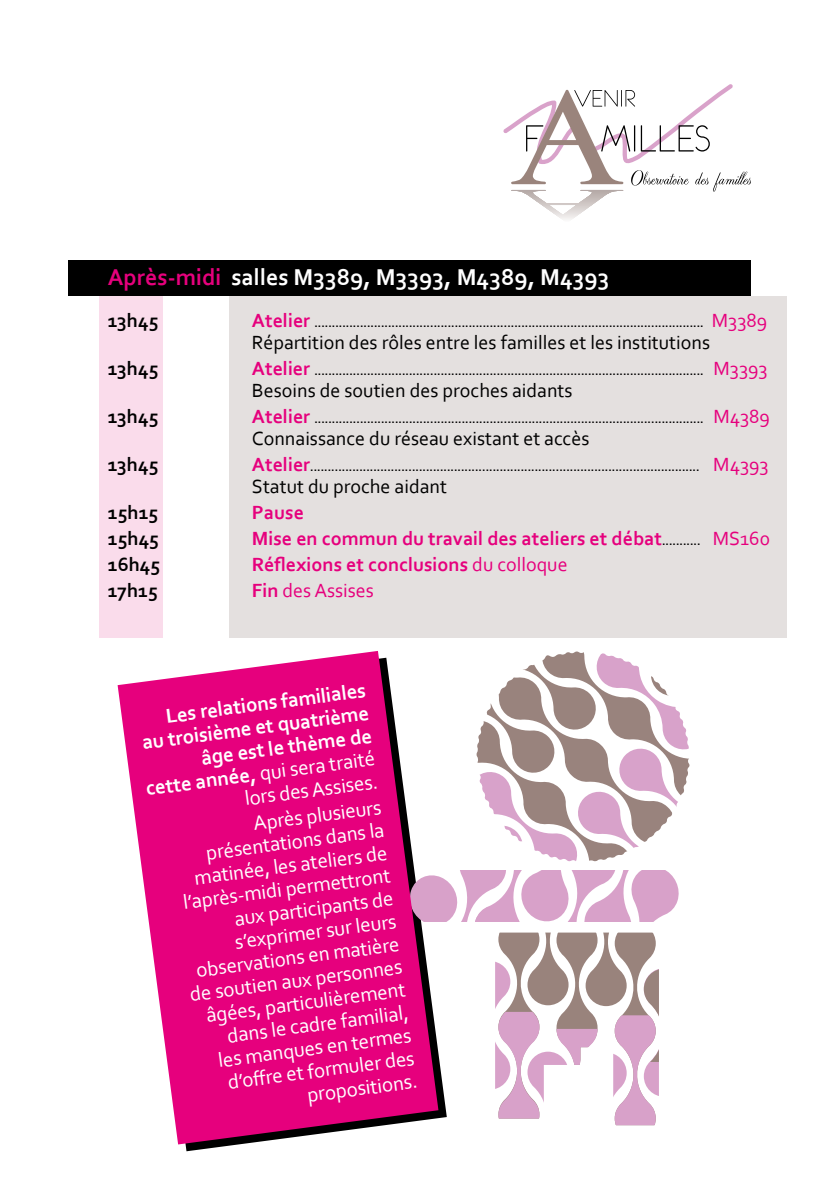
<style>
.page{position:relative;width:840px;height:1191px;background:#fff}
.page>*{position:absolute;margin:0;border:0;box-sizing:border-box;transform-origin:0 0}
.t1{font:700 24px "Corbel";color:#fff}
.t2{font:21px/23px "Corbel";color:#fff;text-align:right}
.t3{font:700 21px/23px "Corbel";color:#fff;text-align:right}
.t4{font:20px "Corbel";color:#000}
.t5{font:700 20px "Corbel";color:#e6007d}
.t6{font:700 20px "Corbel";color:#000}
.t7{font:20px "Corbel";color:#e6007d}
.t8{font:700 12px "Corbel";color:#000}
.s1{color:#e6007d}
.s2{font-size:20px;color:#e6007d}
.s3{font-weight:400;font-size:20px;color:#e6007d}
.s4{font-size:12px;color:#000}
.s5{font-weight:400}
.s6{font-weight:700}
</style>
<div class="page">
<div style="left:229px;top:296px;width:556px;height:342px;background:#e4e0df"></div>
<hr style="left:511px;top:221px;width:112px;height:1px;background:#f8f6f6">
<hr style="left:511px;top:220px;width:112px;height:1px;background:#f2efef">
<hr style="left:511px;top:219px;width:112px;height:1px;background:#ede9e9">
<hr style="left:511px;top:218px;width:112px;height:1px;background:#e7e2e1">
<hr style="left:511px;top:217px;width:112px;height:1px;background:#e1dcdb">
<hr style="left:511px;top:216px;width:112px;height:1px;background:#dcd6d4">
<hr style="left:511px;top:215px;width:112px;height:1px;background:#d7d0ce">
<hr style="left:511px;top:214px;width:112px;height:1px;background:#d1c9c7">
<hr style="left:511px;top:213px;width:112px;height:1px;background:#cdc4c1">
<hr style="left:511px;top:212px;width:112px;height:1px;background:#c8bebc">
<hr style="left:511px;top:211px;width:112px;height:1px;background:#c4b9b6">
<hr style="left:511px;top:210px;width:112px;height:1px;background:#beb2af">
<hr style="left:511px;top:209px;width:112px;height:1px;background:#b9adaa">
<hr style="left:511px;top:208px;width:112px;height:1px;background:#b5a8a4">
<hr style="left:511px;top:207px;width:112px;height:1px;background:#b0a29f">
<hr style="left:511px;top:206px;width:112px;height:1px;background:#ab9c98">
<hr style="left:511px;top:205px;width:112px;height:1px;background:#a79793">
<hr style="left:511px;top:204px;width:112px;height:1px;background:#a3928e">
<hr style="left:511px;top:203px;width:112px;height:1px;background:#9f8e89">
<hr style="left:511px;top:202px;width:112px;height:1px;background:#9a8783">
<hr style="left:511px;top:201px;width:112px;height:1px;background:#95837e">
<hr style="left:511px;top:200px;width:112px;height:1px;background:#917e79">
<hr style="left:511px;top:199px;width:112px;height:1px;background:#8e7a75">
<hr style="left:511px;top:198px;width:112px;height:1px;background:#88746f">
<hr style="left:511px;top:197px;width:112px;height:1px;background:#85706b">
<hr style="left:511px;top:196px;width:112px;height:1px;background:#816c67">
<hr style="left:511px;top:195px;width:112px;height:1px;background:#7d6862">
<hr style="left:511px;top:194px;width:112px;height:1px;background:#78635d">
<hr style="left:511px;top:193px;width:112px;height:1px;background:#755f59">
<hr style="left:511px;top:192px;width:112px;height:1px;background:#715b55">
<svg style="left:503px;top:84px;width:247px;height:108px"></svg>
<div style="left:99px;top:293px;width:64px;height:345px;background:#fadceb"></div>
<div style="left:69px;top:260px;width:681px;height:36px;background:#000"></div>
<svg style="left:495px;top:932px;width:163px;height:193px"></svg>
<svg style="left:438px;top:870px;width:241px;height:51px"></svg>
<svg style="left:476px;top:651px;width:148px;height:211px"></svg>
<svg style="left:117px;top:651px;width:321px;height:493px;fill:#e6007d"></svg>
<h1 class="t1" style="left:108px;top:262px;width:503px"><span class="s1">Après-midi</span> salles M3389, M3393, M4389, M4393</h1>
<h3 class="t6" style="left:108px;top:308px;width:52px">13h45</h3>
<p class="t8" style="left:252px;top:316px;width:516px"><span class="s2">Atelier</span> ............................................................................................................... <span class="s3">M3389</span></p>
<h3 class="t4" style="left:252px;top:330px;width:459px">Répartition des rôles entre les familles et les institutions</h3>
<h3 class="t6" style="left:108px;top:356px;width:52px">13h45</h3>
<p class="t8" style="left:252px;top:364px;width:517px"><span class="s2">Atelier</span> ............................................................................................................... <span class="s3">M3393</span></p>
<h3 class="t4" style="left:252px;top:378px;width:322px">Besoins de soutien des proches aidants</h3>
<h3 class="t6" style="left:108px;top:404px;width:52px">13h45</h3>
<p class="t8" style="left:252px;top:412px;width:519px"><span class="s2">Atelier</span> ............................................................................................................... <span class="s3">M4389</span></p>
<h3 class="t4" style="left:252px;top:426px;width:339px">Connaissance du réseau existant et accès</h3>
<h3 class="t6" style="left:108px;top:452px;width:52px">13h45</h3>
<p class="t8" style="left:252px;top:460px;width:518px"><span class="s2">Atelier</span>............................................................................................................... <span class="s3">M4393</span></p>
<h3 class="t4" style="left:252px;top:474px;width:196px">Statut du proche aidant</h3>
<h3 class="t6" style="left:108px;top:500px;width:52px">15h15</h3>
<h3 class="t5" style="left:252px;top:500px;width:53px">Pause</h3>
<h3 class="t6" style="left:108px;top:526px;width:53px">15h45</h3>
<h3 class="t5" style="left:252px;top:526px;width:519px">Mise en commun du travail des ateliers et débat<span class="s4">...........</span> <span class="s5">MS160</span></h3>
<h3 class="t6" style="left:108px;top:552px;width:54px">16h45</h3>
<h3 class="t5" style="left:252px;top:552px;width:317px">Réflexions et conclusions <span class="s5">du colloque</span></h3>
<h3 class="t6" style="left:108px;top:578px;width:52px">17h15</h3>
<h3 class="t7" style="left:252px;top:578px;width:123px"><span class="s6">Fin</span> des Assises</h3>
<h2 class="t3" style="left:136px;top:706px;width:232px;rotate:-7deg">Les relations familiales<br>au troisième et quatrième âge est le thème de<br>cette année, <span class="s5">qui sera traité lors desAssises.</span></h2>
<p class="t2" style="left:169px;top:821px;width:216px;rotate:-7deg">Après plusieurs présentations dans la matinée, les ateliers de l’après-midi permettront aux participants de s’exprimer sur leurs observations en matière de soutien aux personnes âgées, particulièrement dans le cadre familial,<br>les manques en termes d’off re et formuler des propositions.</p>
</div>
